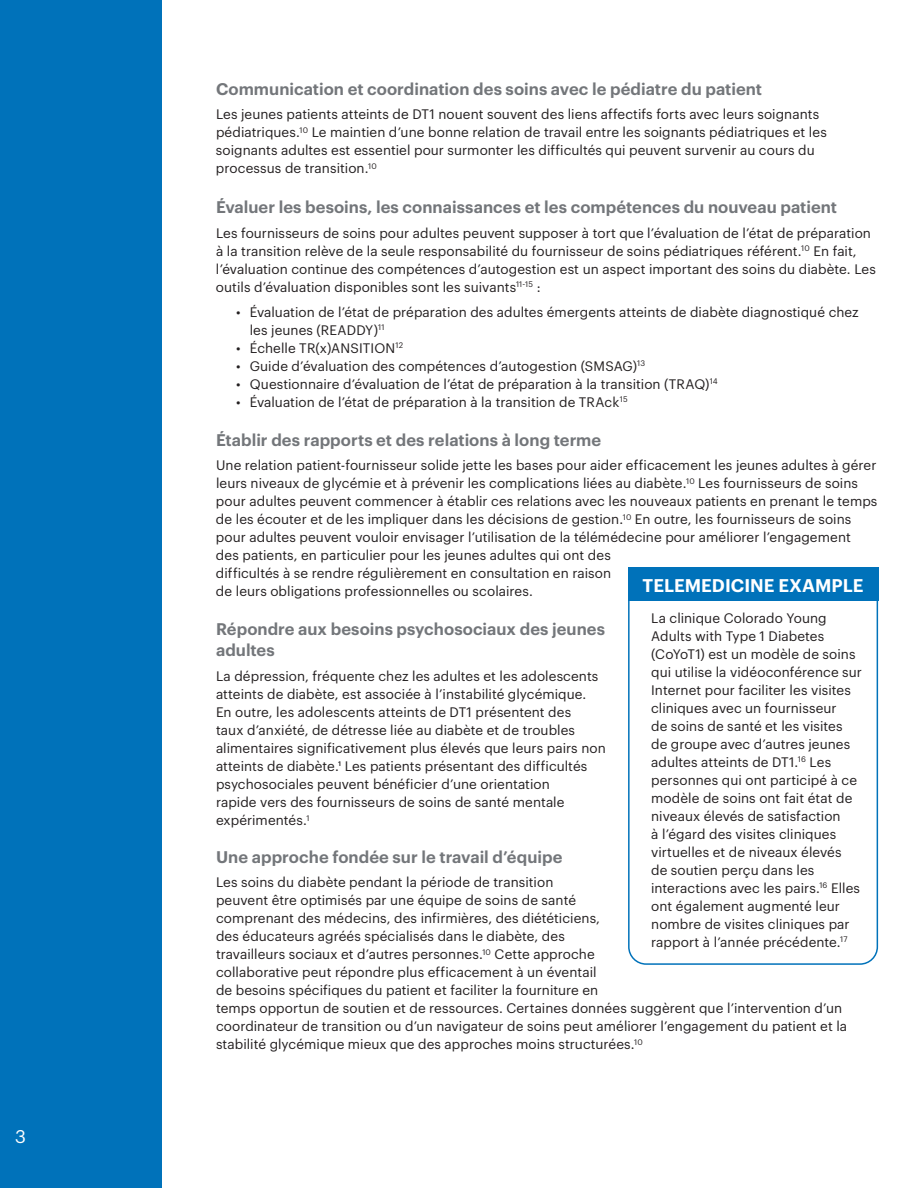
<style>
.page{position:relative;width:918px;height:1188px;background:#fff}
.page>*{position:absolute;margin:0;border:0;box-sizing:border-box;transform-origin:0 0}
.t1{font:600 18px "Graphik";color:#fff}
.t2{font:18px "Graphik";color:#fff}
.t3{font:600 16.5px/21px "Graphik";color:#73767a}
.t4{font:13.5px/18px "Graphik";letter-spacing:.005em;color:#231f20}
</style>
<div class="page">
<div style="left:0;top:0;width:162px;height:1188px;background:#0072ba"></div>
<div style="left:628px;top:578px;width:250px;height:387px;border:2px solid #0072ba;border-radius:17px"></div>
<div style="left:628px;top:567px;width:250px;height:34px;background:#0072ba"></div>
<h1 class="t2" style="left:15px;top:1123px;width:12px">3</h1>
<p class="t3" style="left:216px;top:77px;width:548px">Communication et coordination des soins avec le pédiatre du patient</p>
<p class="t4" style="left:216px;top:104px;width:612px">Les jeunes patients atteints de DT1 nouent souvent des liens affectifs forts avec leurs soignants pédiatriques.<sup>10</sup> Le maintien d’une bonne relation de travail entre les soignants pédiatriques et les soignants adultes est essentiel pour surmonter les difficultés qui peuvent survenir au cours du processus de transition.<sup>10</sup></p>
<p class="t3" style="left:216px;top:195px;width:623px">Évaluer les besoins, les connaissances et les compétences du nouveau patient</p>
<p class="t4" style="left:216px;top:223px;width:661px">Les fournisseurs de soins pour adultes peuvent supposer à tort que l’évaluation de l’état de préparation à la transition relève de la seule responsabilité du fournisseur de soins pédiatriques référent.<sup>10</sup> En fait, l’évaluation continue des compétences d’autogestion est un aspect important des soins du diabète. Les outils d’évaluation disponibles sont les suivants<sup>11-15</sup> :</p>
<p class="t4" style="left:250px;top:302px;width:611px;text-indent:-14px">• Évaluation de l’état de préparation des adultes émergents atteints de diabète diagnostiqué chez les jeunes (READDY)<sup>11</sup></p>
<p class="t4" style="left:236px;top:338px;width:168px">• Échelle TR(x)ANSITION<sup>12</sup></p>
<p class="t4" style="left:236px;top:356px;width:411px">• Guide d’évaluation des compétences d’autogestion (SMSAG)<sup>13</sup></p>
<p class="t4" style="left:236px;top:374px;width:483px">• Questionnaire d’évaluation de l’état de préparation à la transition (TRAQ)<sup>14</sup></p>
<p class="t4" style="left:236px;top:392px;width:393px">• Évaluation de l’état de préparation à la transition de TRAck<sup>15</sup></p>
<p class="t3" style="left:216px;top:428px;width:387px">Établir des rapports et des relations à long terme</p>
<p class="t4" style="left:216px;top:455px;width:663px">Une relation patient-fournisseur solide jette les bases pour aider efficacement les jeunes adultes à gérer leurs niveaux de glycémie et à prévenir les complications liées au diabète.<sup>10</sup> Les fournisseurs de soins pour adultes peuvent commencer à établir ces relations avec les nouveaux patients en prenant le temps de les écouter et de les impliquer dans les décisions de gestion.<sup>10</sup> En outre, les fournisseurs de soins pour adultes peuvent vouloir envisager l’utilisation de la télémédecine pour améliorer l’engagement<br>des patients, en particulier pour les jeunes adultes qui ont des<br>difficultés à se rendre régulièrement en consultation en raison<br>de leurs obligations professionnelles ou scolaires.</p>
<p class="t3" style="left:216px;top:617px;width:391px">Répondre aux besoins psychosociaux des jeunes adultes</p>
<p class="t4" style="left:216px;top:666px;width:391px">La dépression, fréquente chez les adultes et les adolescents atteints de diabète, est associée à l’instabilité glycémique.<br>En outre, les adolescents atteints de DT1 présentent des<br>taux d’anxiété, de détresse liée au diabète et de troubles alimentaires significativement plus élevés que leurs pairs non atteints de diabète.1 Les patients présentant des difficultés psychosociales peuvent bénéficier d’une orientation<br>rapide vers des fournisseurs de soins de santé mentale expérimentés.<sup>1</sup></p>
<p class="t3" style="left:216px;top:845px;width:348px">Une approche fondée sur le travail d’équipe</p>
<p class="t4" style="left:216px;top:872px;width:633px">Les soins du diabète pendant la période de transition<br>peuvent être optimisés par une équipe de soins de santé<br>comprenant des médecins, des infirmières, des diététiciens,<br>des éducateurs agréés spécialisés dans le diabète, des<br>travailleurs sociaux et d’autres personnes.<sup>10</sup> Cette approche<br>collaborative peut répondre plus efficacement à un éventail<br>de besoins spécifiques du patient et faciliter la fourniture en<br>temps opportun de soutien et de ressources. Certaines données suggèrent que l’intervention d’un coordinateur de transition ou d’un navigateur de soins peut améliorer l’engagement du patient et la stabilité glycémique mieux que des approches moins structurées.<sup>10</sup></p>
<h1 class="t1" style="left:643px;top:571px;width:222px">TELEMEDICINE EXAMPLE</h1>
<p class="t4" style="left:651px;top:608px;width:212px">La clinique Colorado Young<br>Adults with Type 1 Diabetes (CoYoT1) est un modèle de soins qui utilise la vidéoconférence sur<br>Internet pour faciliter les visites cliniques avec un fournisseur<br>de soins de santé et les visites de groupe avec d’autres jeunes adultes atteints de DT1.<sup>16</sup> Les personnes qui ont participé à ce modèle de soins ont fait état de niveaux élevés de satisfaction<br>à l’égard des visites cliniques virtuelles et de niveaux élevés<br>de soutien perçu dans les interactions avec les pairs.<sup>16</sup> Elles ont également augmenté leur nombre de visites cliniques par rapport à l’année précédente.<sup>17</sup></p>
</div>
